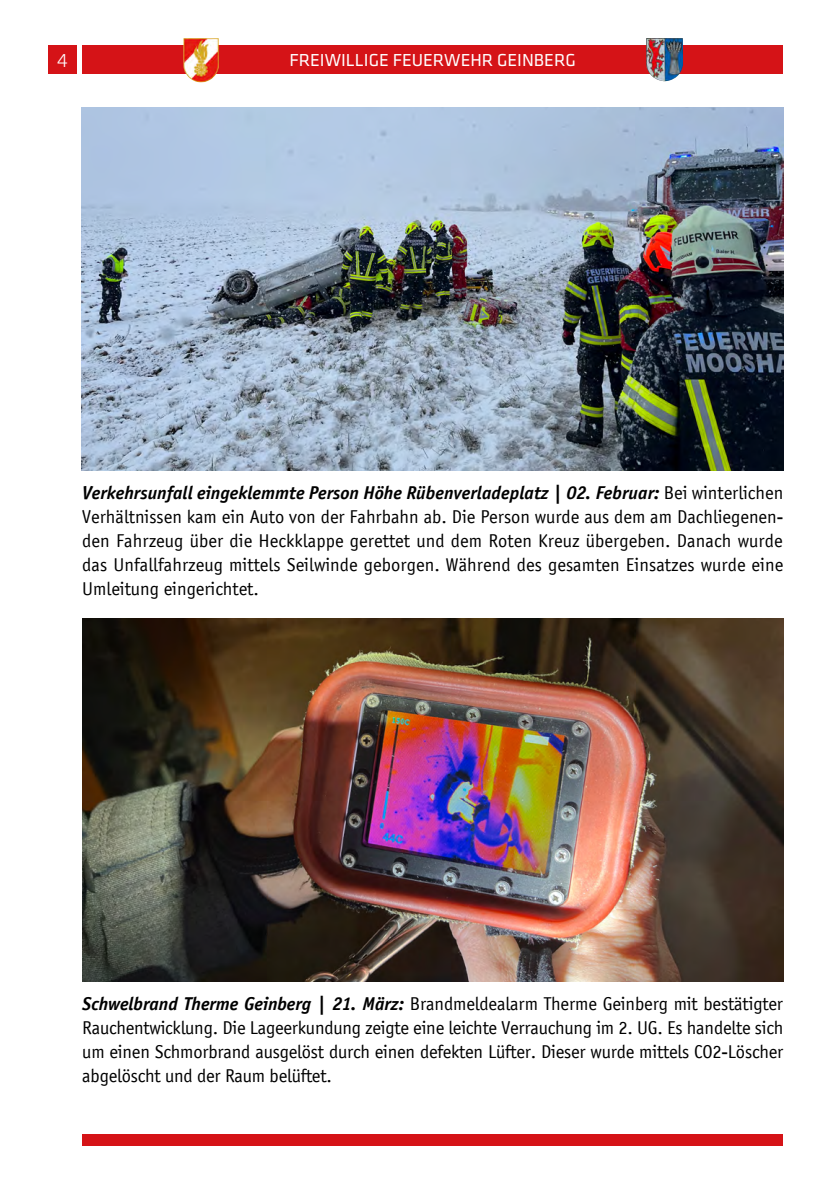
<style>
.page{position:relative;width:840px;height:1191px;background:#fff}
.page>*{position:absolute;margin:0;border:0;box-sizing:border-box;transform-origin:0 0}
.t1{font:300 20px "Klavika";color:#fff}
.t2{font:19px/24px "Officina Sans";letter-spacing:-.005em;color:#000;text-align:justify}
.t3{font:18px "Klavika";color:#fff}
.s1{font-weight:700;font-style:italic}
</style>
<div class="page">
<img style="left:82px;top:108px;width:700px;height:363px">
<div style="left:82px;top:1134px;width:700px;height:11px;background:#d51317"></div>
<div style="left:82px;top:45px;width:700px;height:29px;background:#d51317"></div>
<div style="left:48px;top:45px;width:29px;height:29px;background:#d51317"></div>
<img style="left:646px;top:38px;width:36px;height:43px">
<img style="left:183px;top:38px;width:35px;height:44px">
<img style="left:82px;top:618px;width:700px;height:363px">
<p class="t1" style="left:57px;top:50px;width:12px">4</p>
<p class="t3" style="left:289px;top:51px;width:288px">FREIWILLIGE FEUERWEHR GEINBERG</p>
<p class="t2" style="left:82px;top:481px;width:702px"><span class="s1">Verkehrsunfall eingeklemmte Person Höhe Rübenverladeplatz | 02. Februar:</span> Bei winterlichen Verhältnissen kam ein Auto von der Fahrbahn ab. Die Person wurde aus dem am Dachliegenen&shy;den Fahrzeug über die Heckklappe gerettet und dem Roten Kreuz übergeben. Danach wurde das Unfallfahrzeug mittels Seilwinde geborgen. Während des gesamten Einsatzes wurde eine Umleitung eingerichtet.</p>
<p class="t2" style="left:82px;top:991px;width:702px"><span class="s1">Schwelbrand Therme Geinberg | 21. März:</span> Brandmeldealarm Therme Geinberg mit bestätigter Rauchentwicklung. Die Lageerkundung zeigte eine leichte Verrauchung im 2. UG. Es handelte sich um einen Schmorbrand ausgelöst durch einen defekten Lüfter. Dieser wurde mittels CO2-Löscher abgelöscht und der Raum belüftet.</p>
</div>
